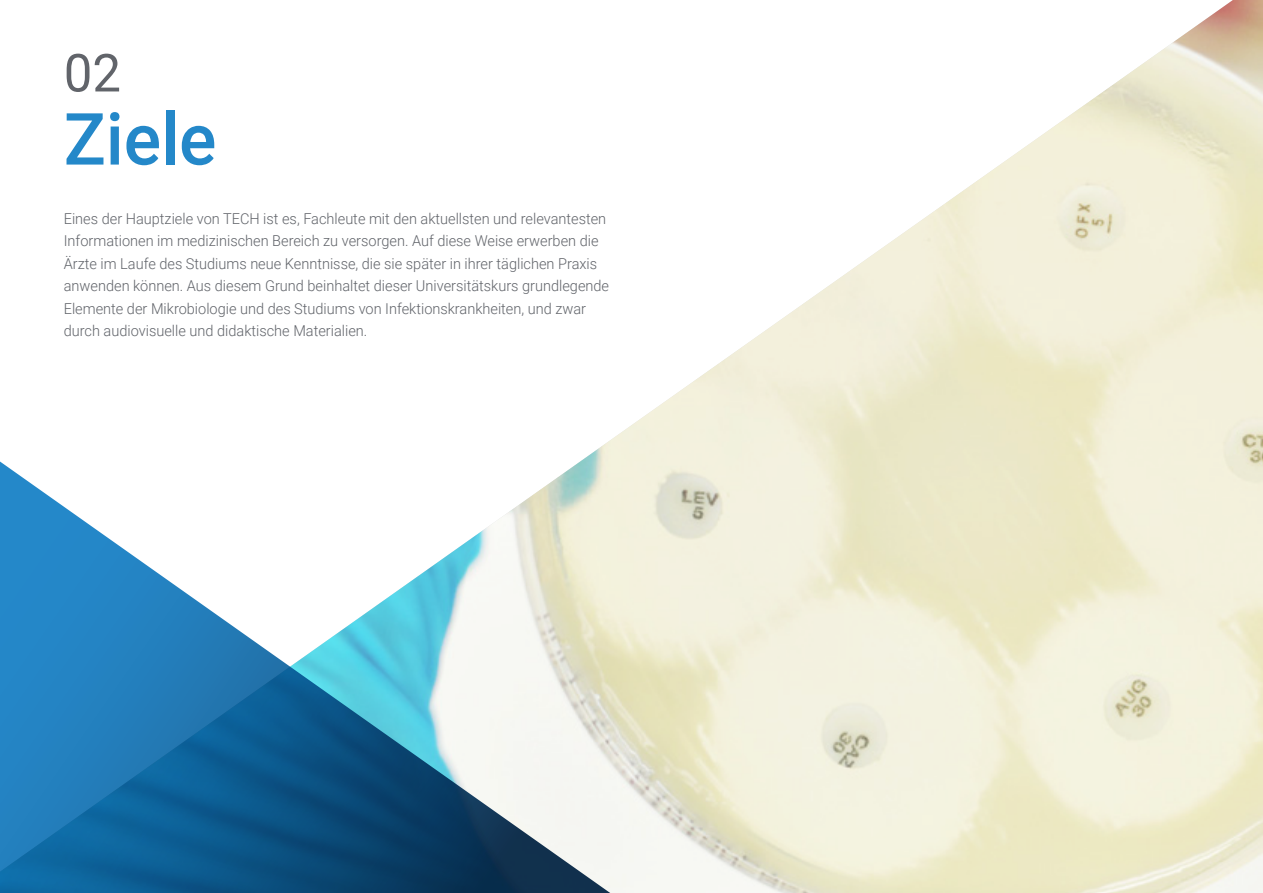
<style>
.page{position:relative;width:1263px;height:893px;background:#fff}
.page>*{position:absolute;margin:0;border:0;box-sizing:border-box;transform-origin:0 0}
.t1{font:500 72px "Roboto";color:#2488c9}
.t2{font:52.5px "Roboto";color:#61646a}
.t3{font:300 15px/22.5px "Roboto";color:#61646a}
</style>
<div class="page">
<img style="left:602px;top:0;width:661px;height:893px">
<svg style="left:0;top:446px;width:640px;height:447px"></svg>
<h2 class="t2" style="left:64px;top:36px;width:59px">02</h2>
<h1 class="t1" style="left:64px;top:89px;width:154px">Ziele</h1>
<p class="t3" style="left:64px;top:207px;width:547px">Eines der Hauptziele von TECH ist es, Fachleute mit den aktuellsten und relevantesten Informationen im medizinischen Bereich zu versorgen. Auf diese Weise erwerben die Ärzte im Laufe des Studiums neue Kenntnisse, die sie später in ihrer täglichen Praxis anwenden können. Aus diesem Grund beinhaltet dieser Universitätskurs grundlegende Elemente der Mikrobiologie und des Studiums von Infektionskrankheiten, und zwar durch audiovisuelle und didaktische Materialien.</p>
</div>
